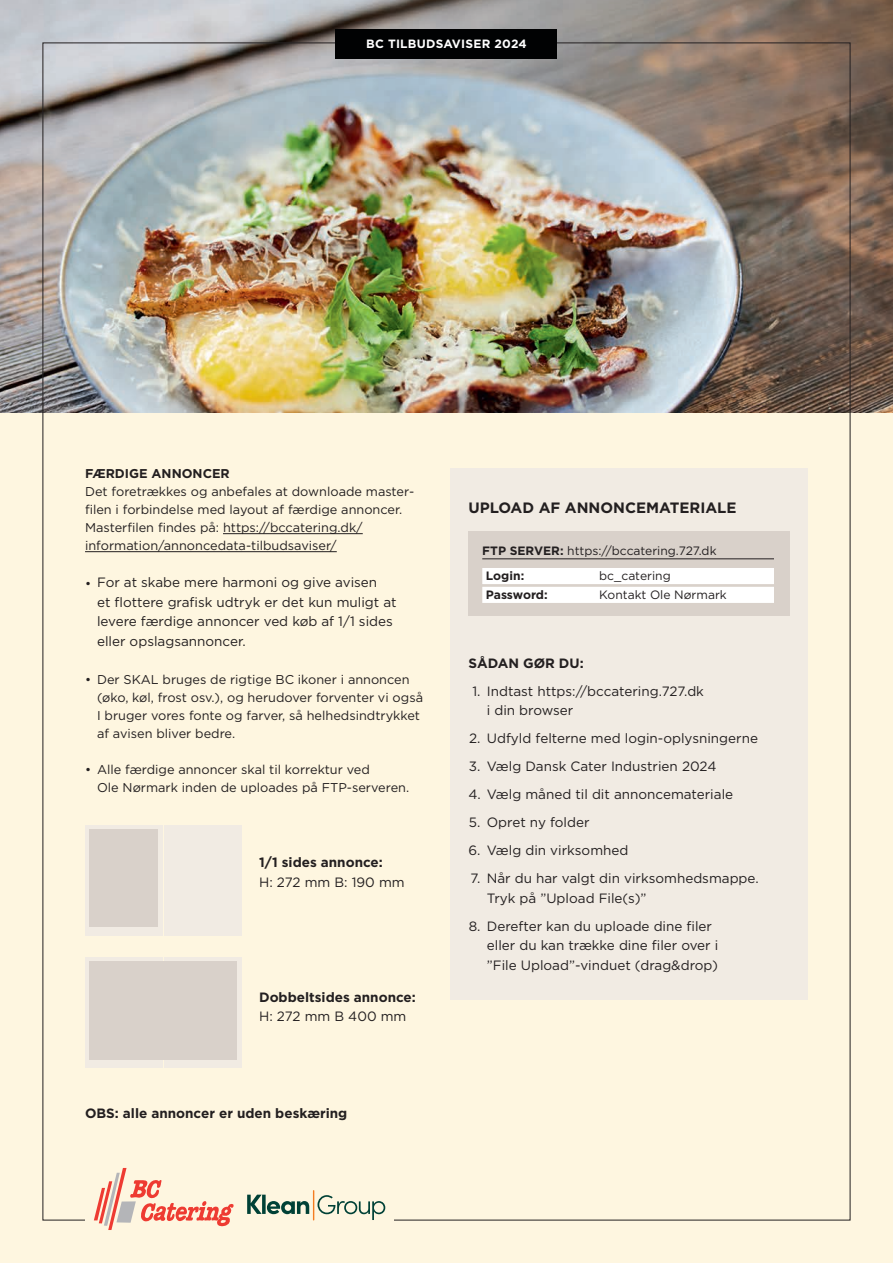
<style>
.page{position:relative;width:893px;height:1263px;background:#fef6e0}
.page>*{position:absolute;margin:0;border:0;box-sizing:border-box;transform-origin:0 0}
.t1{font:700 15px "Gotham";color:#231f20}
.t2{font:13.5px/19.5px "Gotham";color:#231f20}
.t3{font:700 13.5px "Gotham";color:#231f20}
.t4{font:12.75px/18px "Gotham";color:#231f20}
.t5{font:700 12.75px "Gotham";color:#231f20}
.t6{font:12.15px/25px "Gotham";color:#231f20}
.t7{font:700 12.15px "Gotham";letter-spacing:-.01em;color:#231f20}
.t8{font:700 12px "Gotham";letter-spacing:.02em;color:#fff}
.s1{font-size:12.75px}
.s2{font-weight:700}
</style>
<div class="page">
<img style="left:0;top:0;width:893px;height:412px">
<div style="left:336px;top:29px;width:221px;height:30px;background:#010203"></div>
<hr style="left:223px;top:533px;width:140px;height:1px;background:#231f20">
<hr style="left:85px;top:551px;width:252px;height:1px;background:#231f20">
<div style="left:451px;top:468px;width:357px;height:531px;background:#f1ebe3"></div>
<div style="left:468px;top:531px;width:322px;height:84px;background:#d9d1ca"></div>
<hr style="left:482px;top:558px;width:292px;height:1px;background:#231f20">
<div style="left:482px;top:568px;width:292px;height:16px;background:#fff"></div>
<div style="left:482px;top:587px;width:292px;height:16px;background:#fff"></div>
<div style="left:85px;top:825px;width:77px;height:110px;background:#f1ebe3"></div>
<div style="left:164px;top:825px;width:77px;height:110px;background:#f1ebe3"></div>
<div style="left:89px;top:829px;width:69px;height:98px;background:#d9d1ca"></div>
<div style="left:85px;top:957px;width:77px;height:110px;background:#f1ebe3"></div>
<div style="left:164px;top:957px;width:77px;height:110px;background:#f1ebe3"></div>
<div style="left:89px;top:961px;width:148px;height:98px;background:#d9d1ca"></div>
<svg style="left:94px;top:1168px;width:140px;height:62px"></svg>
<svg style="left:247px;top:1190px;width:138px;height:30px"></svg>
<p class="t8" style="left:366px;top:37px;width:162px">BC TILBUDSAVISER 2024</p>
<p class="t5" style="left:85px;top:466px;width:146px">FÆRDIGE ANNONCER</p>
<p class="t4" style="left:85px;top:482px;width:331px">Det foretrækkes og anbefales at downloade master&shy;filen i forbindelse med layout af færdige annoncer.<br>Masterfilen findes på: https://bccatering.dk/ information/annoncedata-tilbudsaviser/</p>
<p class="t2" style="left:97px;top:573px;width:301px;text-indent:-12px"><span class="s1">•</span> For at skabe mere harmoni og give avisen<br>et flottere grafisk udtryk er det kun muligt at levere færdige annoncer ved køb af 1/1 sides eller opslagsannoncer.</p>
<p class="t4" style="left:97px;top:670px;width:328px;text-indent:-12px">• Der SKAL bruges de rigtige BC ikoner i annoncen (øko, køl, frost osv.), og herudover forventer vi også I bruger vores fonte og farver, så helhedsindtrykket af avisen bliver bedre.</p>
<p class="t4" style="left:97px;top:760px;width:314px;text-indent:-12px">• Alle færdige annoncer skal til korrektur ved<br>Ole Nørmark inden de uploades på FTP-serveren.</p>
<p class="t3" style="left:259px;top:855px;width:125px">1/1 sides annonce:</p>
<p class="t2" style="left:259px;top:872px;width:147px">H: 272 mm B: 190 mm</p>
<p class="t3" style="left:259px;top:989px;width:158px">Dobbeltsides annonce:</p>
<p class="t2" style="left:259px;top:1006px;width:149px">H: 272 mm B 400 mm</p>
<p class="t3" style="left:85px;top:1105px;width:264px">OBS: alle annoncer er uden beskæring</p>
<p class="t1" style="left:468px;top:499px;width:270px">UPLOAD AF ANNONCEMATERIALE</p>
<p class="t6" style="left:482px;top:538px;width:236px"><span class="s2">FTP SERVER:</span> https://bccatering.727.dk<br><span class="s2">Login:</span></p>
<p class="t6" style="left:599px;top:563px;width:73px">bc_catering</p>
<p class="t7" style="left:486px;top:587px;width:63px">Password:</p>
<p class="t6" style="left:599px;top:581px;width:129px">Kontakt Ole Nørmark</p>
<p class="t3" style="left:468px;top:655px;width:117px">SÅDAN GØR DU:</p>
<p class="t2" style="left:487px;top:681px;width:219px;text-indent:-14px">1. Indtast https://bccatering.727.dk i din browser</p>
<p class="t2" style="left:469px;top:728px;width:290px">2. Udfyld felterne med login-oplysningerne</p>
<p class="t2" style="left:469px;top:756px;width:249px">3. Vælg Dansk Cater Industrien 2024</p>
<p class="t2" style="left:468px;top:784px;width:266px">4. Vælg måned til dit annoncemateriale</p>
<p class="t2" style="left:469px;top:812px;width:122px">5. Opret ny folder</p>
<p class="t2" style="left:468px;top:840px;width:161px">6. Vælg din virksomhed</p>
<p class="t2" style="left:487px;top:868px;width:273px;text-indent:-16px">7. Når du har valgt din virksomhedsmappe.<br>Tryk på ”Upload File(s)”</p>
<p class="t2" style="left:487px;top:916px;width:233px;text-indent:-18px">8. Derefter kan du uploade dine filer eller du kan trække dine filer over i ”File Upload”-vinduet (drag&amp;drop)</p>
</div>
